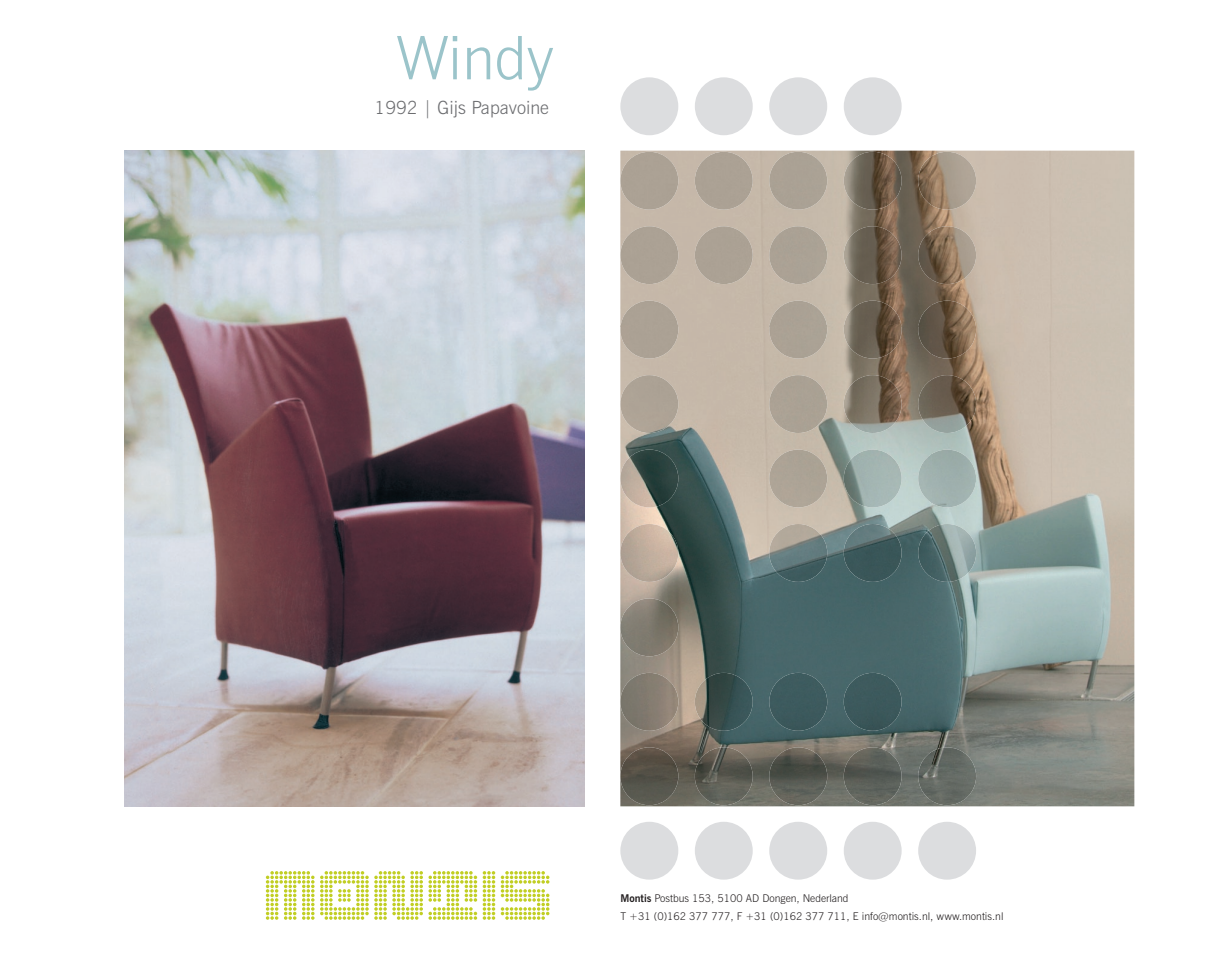
<style>
.page{position:relative;width:1223px;height:957px;background:#fff}
.page>*{position:absolute;margin:0;border:0;box-sizing:border-box;transform-origin:0 0}
.t1{font:300 60px "News Gothic BT";color:#9bc4ca}
.t2{font:300 18.12px "News Gothic BT";color:#6c6d70}
.t3{font:300 10.62px/17.5px "News Gothic BT";color:#231f20}
.s1{font-weight:700}
</style>
<div class="page">
<img style="left:976px;top:151px;width:158px;height:655px">
<img style="left:124px;top:151px;width:461px;height:655px">
<svg style="left:266px;top:871px;width:48px;height:48px"></svg>
<svg style="left:501px;top:871px;width:48px;height:48px"></svg>
<svg style="left:320px;top:871px;width:175px;height:48px"></svg>
<svg style="left:620px;top:77px;width:356px;height:802px"></svg>
<img style="left:620px;top:152px;width:311px;height:174px">
<img style="left:931px;top:152px;width:45px;height:435px">
<img style="left:620px;top:326px;width:89px;height:405px">
<img style="left:753px;top:326px;width:178px;height:261px">
<img style="left:709px;top:631px;width:178px;height:100px">
<img style="left:886px;top:674px;width:45px;height:57px">
<img style="left:931px;top:718px;width:45px;height:13px">
<h1 class="t1" style="left:396px;top:22px;width:159px">Windy</h1>
<h2 class="t2" style="left:374px;top:97px;width:176px">1992 | Gijs Papavoine</h2>
<p class="t3" style="left:620px;top:889px;width:385px"><span class="s1">Montis</span> Postbus 153, 5100 AD Dongen, Nederland<br>T +31 (0)162 377 777, F +31 (0)162 377 711, E info@montis.nl, www.montis.nl</p>
</div>
